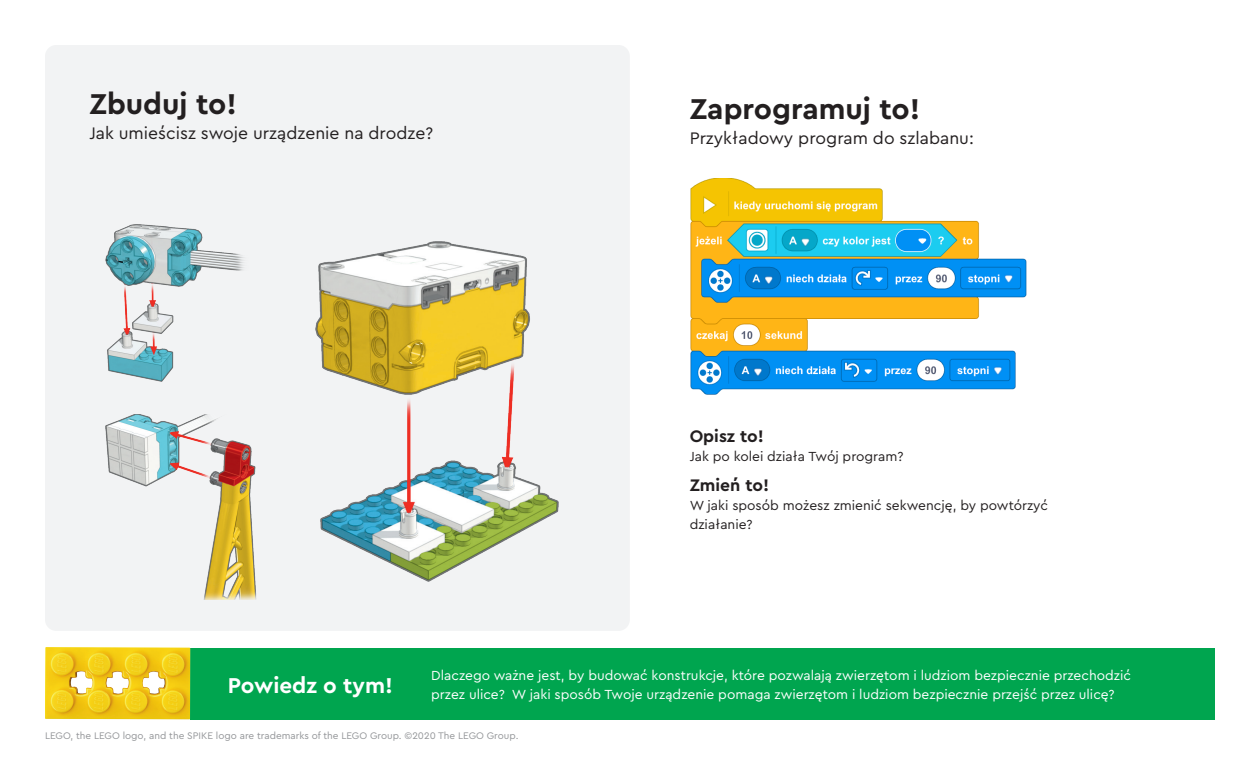
<style>
.page{position:relative;width:1260px;height:765px;background:#fff}
.page>*{position:absolute;margin:0;border:0;box-sizing:border-box;transform-origin:0 0}
.Header_1_-_Black{font:700 30px "Cera Pro";color:#231f20}
.Header_1_-_White{font:700 22.5px "Cera Pro";color:#fff}
.body_black_copy_2{font:17.5px "Cera Pro";color:#231f20}
.Paragraph_Style_1{font:700 17.5px "Cera Pro";color:#231f20}
.Header_1_-_Black-2{font:700 17.5px "Cera Pro";color:#231f20}
.body_White_copy{font:13.75px "Cera Pro";color:#fff}
.body_black_copy_2-2{font:13.75px/19.2px "Cera Pro";color:#231f20}
.Body_Copy_2_black_le{font:10px "Cera Pro";color:#939598}
</style>
<div class="page">
<div style="left:45px;top:45px;width:585px;height:586px;background:#f2f3f4;border-radius:11px"></div>
<img style="left:106px;top:224px;width:138px;height:158px">
<img style="left:315px;top:241px;width:243px;height:341px">
<div style="left:190px;top:648px;width:1025px;height:72px;background:#00a54f"></div>
<img style="left:45px;top:647px;width:145px;height:73px">
<img style="left:106px;top:414px;width:150px;height:185px">
<img style="left:690px;top:178px;width:337px;height:217px">
<p class="Header_1_-_Black" style="left:89px;top:84px;width:149px">Zbuduj to!</p>
<p class="body_black_copy_2" style="left:89px;top:121px;width:345px">Jak umieścisz swoje urządzenie na drodze?</p>
<p class="Header_1_-_Black" style="left:690px;top:89px;width:232px">Zaprogramuj to!</p>
<p class="body_black_copy_2" style="left:690px;top:126px;width:286px">Przykładowy program do szlabanu:</p>
<p class="Paragraph_Style_1" style="left:690px;top:424px;width:76px">Opisz to!</p>
<p class="body_black_copy_2-2" style="left:690px;top:446px;width:215px">Jak po kolei działa Twój program?</p>
<p class="Header_1_-_Black-2" style="left:690px;top:473px;width:81px">Zmień to!</p>
<p class="body_black_copy_2-2" style="left:690px;top:495px;width:360px">W jaki sposób możesz zmienić sekwencję, by powtórzyć działanie?</p>
<p class="body_White_copy" style="left:431px;top:666px;width:701px">Dlaczego ważne jest, by budować konstrukcje, które pozwalają zwierzętom i ludziom bezpiecznie przechodzić</p>
<p class="Header_1_-_White" style="left:228px;top:671px;width:167px">Powiedz o tym!</p>
<p class="body_White_copy" style="left:431px;top:685px;width:685px">przez ulice? W jaki sposób Twoje urządzenie pomaga zwierzętom i ludziom bezpiecznie przejść przez ulicę?</p>
<p class="Body_Copy_2_black_le" style="left:45px;top:729px;width:475px">LEGO, the LEGO logo, and the SPIKE logo are trademarks of the LEGO Group. ©2020 The LEGO Group.</p>
</div>
